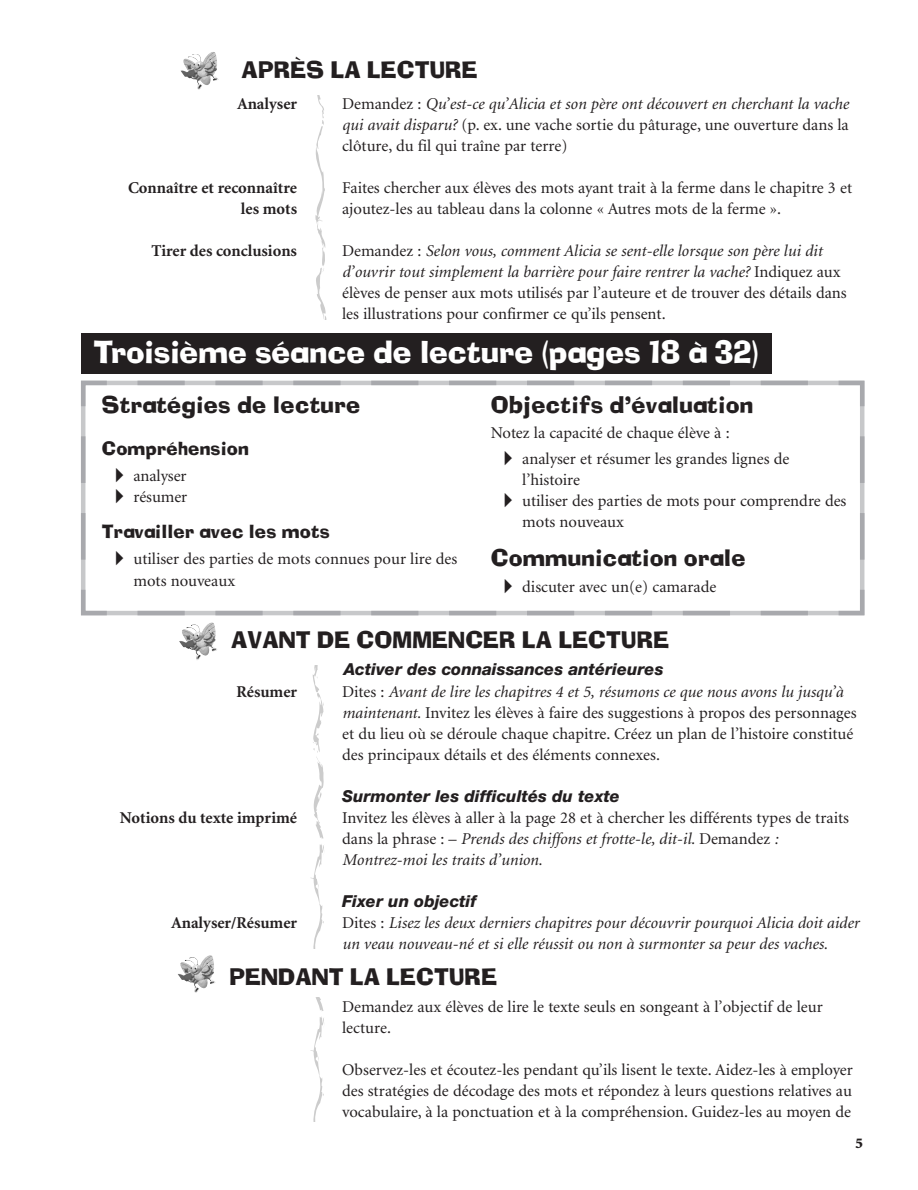
<style>
.page{position:relative;width:918px;height:1190px;background:#fff}
.page>*{position:absolute;margin:0;border:0;box-sizing:border-box;transform-origin:0 0}
.t1{font:30px "Neo Ad Lib";color:#fff}
.t2{font:22.5px "Neo Ad Lib";letter-spacing:.015em;color:#231f20}
.t3{font:18px "Neo Ad Lib";letter-spacing:.015em;color:#231f20}
.t4{font:16.5px/21px "Minion";color:#231f20}
.t5{font:italic 16.5px/21px "Minion";color:#231f20}
.t6{font:700 16.5px/21px "Minion";color:#231f20;text-align:right}
.t7{font:italic 800 16.5px "Helvetica Neue LT Std";color:#231f20}
.t8{font:900 15px "Minion";color:#231f20}
.s1{font-style:italic}
.s2{font-style:normal}
</style>
<div class="page">
<svg style="left:81px;top:380px;width:784px;height:236px"></svg>
<div style="left:81px;top:333px;width:690px;height:41px;background:#231f20"></div>
<svg style="left:315px;top:96px;width:12px;height:223px"></svg>
<svg style="left:310px;top:665px;width:14px;height:283px"></svg>
<svg style="left:310px;top:997px;width:14px;height:123px"></svg>
<img style="left:183px;top:52px;width:29px;height:20px">
<img style="left:182px;top:623px;width:29px;height:19px">
<img style="left:180px;top:955px;width:29px;height:19px">
<svg style="left:116px;top:467px;width:7px;height:15px"></svg>
<svg style="left:116px;top:488px;width:7px;height:15px"></svg>
<svg style="left:116px;top:551px;width:7px;height:14px"></svg>
<svg style="left:505px;top:450px;width:7px;height:15px"></svg>
<svg style="left:505px;top:492px;width:7px;height:15px"></svg>
<svg style="left:505px;top:578px;width:7px;height:15px"></svg>
<h2 class="t2" style="left:242px;top:56px;width:237px">APRÈS LA LECTURE</h2>
<p class="t6" style="left:237px;top:93px;width:62px">Analyser</p>
<p class="t6" style="left:128px;top:177px;width:170px">Connaître et reconnaître les mots</p>
<p class="t6" style="left:152px;top:240px;width:147px">Tirer des conclusions</p>
<p class="t4" style="left:342px;top:93px;width:508px;text-align:justify">Demandez : <span class="s1">Qu’est‑ce qu’Alicia et son père ont découvert en cherchant la vache qui avait disparu?</span> (p. ex. une vache sortie du pâturage, une ouverture dans la clôture, du fil qui traîne par terre)</p>
<p class="t4" style="left:342px;top:177px;width:511px">Faites chercher aux élèves des mots ayant trait à la ferme dans le chapitre 3 et ajoutez‑les au tableau dans la colonne « Autres mots de la ferme ».</p>
<p class="t4" style="left:342px;top:240px;width:506px">Demandez : <span class="s1">Selon vous, comment Alicia se sent‑elle lorsque son père lui dit d’ouvrir tout simplement la barrière pour faire rentrer la vache?</span> Indiquez aux élèves de penser aux mots utilisés par l’auteure et de trouver des détails dans les illustrations pour confirmer ce qu’ils pensent.</p>
<h1 class="t1" style="left:94px;top:334px;width:666px">Troisième séance de lecture (pages 18 à 32)</h1>
<h2 class="t2" style="left:102px;top:391px;width:260px">Stratégies de lecture</h2>
<p class="t3" style="left:102px;top:437px;width:148px">Compréhension</p>
<p class="t4" style="left:133px;top:465px;width:55px">analyser résumer</p>
<p class="t3" style="left:102px;top:521px;width:229px">Travailler avec les mots</p>
<p class="t4" style="left:133px;top:549px;width:325px">utiliser des parties de mots connues pour lire des mots nouveaux</p>
<h2 class="t2" style="left:490px;top:391px;width:264px">Objectifs d’évaluation</h2>
<p class="t4" style="left:522px;top:420px;width:269px;line-height:25.5px;text-indent:-31px">Notez la capacité de chaque élève à :<br>analyser et résumer les grandes lignes de</p>
<p class="t4" style="left:522px;top:469px;width:326px">l’histoire<br>utiliser des parties de mots pour comprendre des mots nouveaux</p>
<h2 class="t2" style="left:490px;top:544px;width:256px">Communication orale</h2>
<p class="t4" style="left:522px;top:576px;width:196px">discuter avec un(e) camarade</p>
<h2 class="t2" style="left:231px;top:626px;width:439px">AVANT DE COMMENCER LA LECTURE</h2>
<p class="t7" style="left:343px;top:659px;width:321px">Activer des connaissances antérieures</p>
<p class="t6" style="left:236px;top:681px;width:62px">Résumer</p>
<p class="t6" style="left:120px;top:807px;width:179px">Notions du texte imprimé</p>
<p class="t6" style="left:171px;top:912px;width:127px">Analyser/Résumer</p>
<p class="t4" style="left:342px;top:681px;width:516px">Dites : <span class="s1">Avant de lire les chapitres 4 et 5, résumons ce que nous avons lu jusqu’à maintenant.</span> Invitez les élèves à faire des suggestions à propos des personnages et du lieu où se déroule chaque chapitre. Créez un plan de l’histoire constitué des principaux détails et des éléments connexes.</p>
<p class="t7" style="left:342px;top:786px;width:279px">Surmonter les difficultés du texte</p>
<p class="t4" style="left:342px;top:807px;width:508px">Invitez les élèves à aller à la page 28 et à chercher les différents types de traits dans la phrase : – <span class="s1">Prends des chiffons et frotte‑le, dit‑il.</span> Demandez <span class="s1">:<br>Montrez‑moi les traits d’union.</span></p>
<p class="t7" style="left:342px;top:891px;width:136px">Fixer un objectif</p>
<p class="t5" style="left:342px;top:912px;width:518px"><span class="s2">Dites :</span> Lisez les deux derniers chapitres pour découvrir pourquoi Alicia doit aider un veau nouveau‑né et si elle réussit ou non à surmonter sa peur des vaches.</p>
<h2 class="t2" style="left:229px;top:963px;width:269px">PENDANT LA LECTURE</h2>
<p class="t4" style="left:342px;top:996px;width:482px">Demandez aux élèves de lire le texte seuls en songeant à l’objectif de leur lecture.</p>
<p class="t4" style="left:342px;top:1059px;width:512px;text-align:justify">Observez-les et écoutez-les pendant qu’ils lisent le texte. Aidez-les à employer des stratégies de décodage des mots et répondez à leurs questions relatives au vocabulaire, à la ponctuation et à la compréhension. Guidez-les au moyen de</p>
<p class="t8" style="left:855px;top:1134px;width:9px">5</p>
</div>
